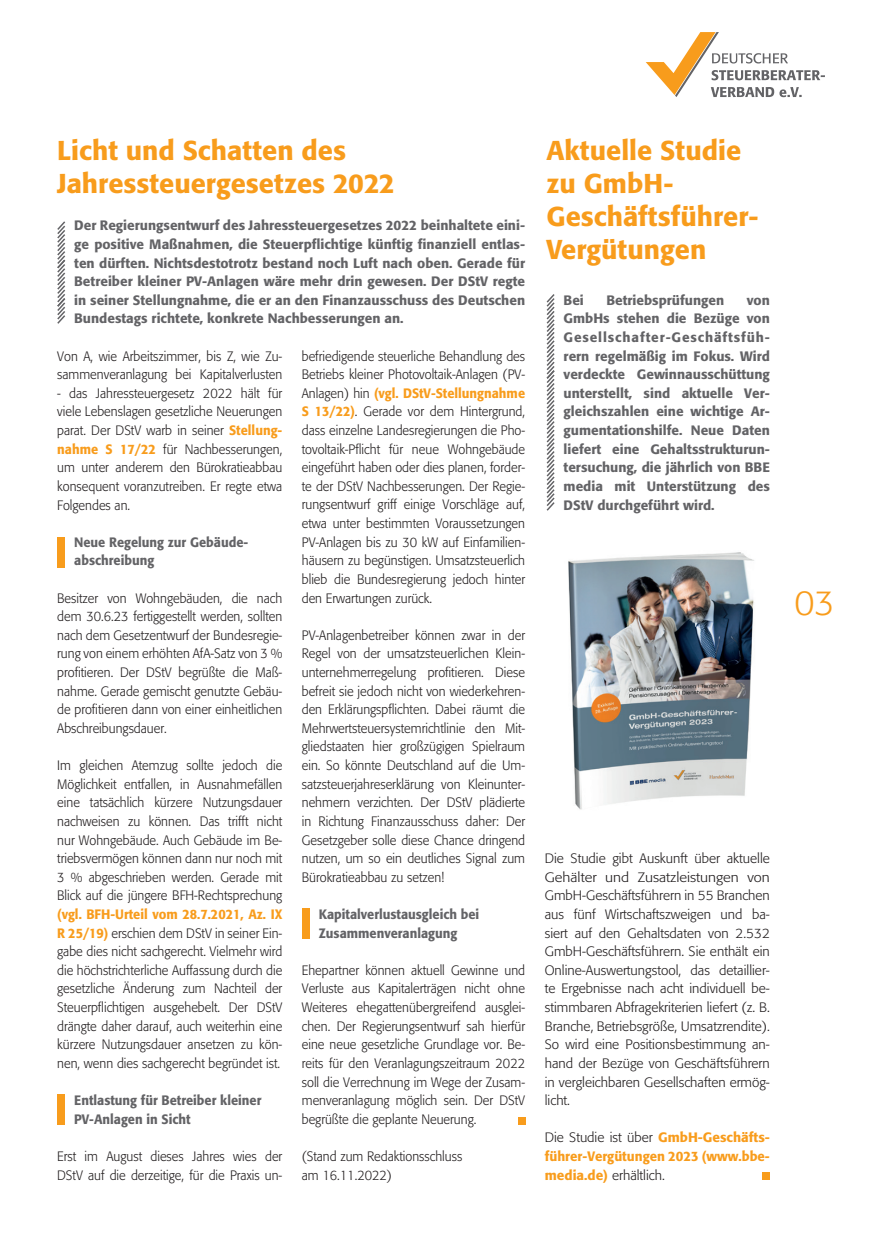
<style>
.page{position:relative;width:872px;height:1234px;background:#fff}
.page>*{position:absolute;margin:0;border:0;box-sizing:border-box;transform-origin:0 0}
.t1{font:300 34.5px "Formata BQ";color:#f89c1c}
.t2{font:500 27px/33px "Formata BQ";color:#f89c1c}
.t3{font:300 13.5px/18.6px "Formata BQ";color:#231f20;text-align:justify;scale:.94 1}
.t4{font:500 13.5px/18.6px "Formata BQ";color:#636366;text-align:justify}
.t5{font:300 13.5px/18.6px "Formata BQ";color:#231f20;text-align:justify}
.t6{font:500 13.5px/18.6px "Formata BQ";color:#636366;scale:.94 1}
.t7{font:500 13.5px/18.6px "Formata BQ";color:#f89c1c;text-align:justify}
.s1{font-weight:500;color:#f89c1c}
.s2{font-weight:300;color:#231f20}
</style>
<div class="page">
<svg style="left:645px;top:32px;width:180px;height:65px"></svg>
<svg style="left:57px;top:221px;width:9px;height:103px"></svg>
<img style="left:568px;top:552px;width:186px;height:258px">
<div style="left:57px;top:536px;width:8px;height:31px;background:#f89c1c"></div>
<div style="left:57px;top:1094px;width:8px;height:30px;background:#f89c1c"></div>
<div style="left:302px;top:908px;width:7px;height:30px;background:#f89c1c"></div>
<div style="left:518px;top:1116px;width:7px;height:8px;background:#f89c1c"></div>
<div style="left:762px;top:1171px;width:8px;height:8px;background:#f89c1c"></div>
<svg style="left:546px;top:294px;width:9px;height:217px"></svg>
<h2 class="t2" style="left:57px;top:133px;width:339px">Licht und Schatten des<br>Jahressteuergesetzes 2022</h2>
<p class="t4" style="left:74px;top:216px;width:452px">Der Regierungsentwurf des Jahressteuergesetzes 2022 beinhaltete eini&shy;ge positive Maßnahmen, die Steuerpflichtige künftig finanziell entlas&shy;ten dürften. Nichtsdestotrotz bestand noch Luft nach oben. Gerade für Betreiber kleiner PV-Anlagen wäre mehr drin gewesen. Der DStV regte in seiner Stellungnahme, die er an den Finanzausschuss des Deutschen Bundestags richtete, konkrete Nachbesserungen an.</p>
<p class="t3" style="left:302px;top:346px;width:239px">befriedigende steuerliche Behandlung des Betriebs kleiner Photovoltaik-Anlagen (PV-Anlagen) hin <span class="s1">(vgl. DStV-Stellungnahme S 13/22)</span>. Gerade vor dem Hintergrund, dass einzelne Landesregierungen die Pho&shy;tovoltaik-Pflicht für neue Wohngebäude eingeführt haben oder dies planen, forder&shy;te der DStV Nachbesserungen. Der Regie&shy;rungsentwurf griff einige Vorschläge auf, etwa unter bestimmten Voraussetzungen PV-Anlagen bis zu 30 kW auf Einfamilien&shy;häusern zu begünstigen. Umsatzsteuerlich blieb die Bundesregierung jedoch hinter den Erwartungen zurück.</p>
<p class="t3" style="left:302px;top:625px;width:239px">PV-Anlagenbetreiber können zwar in der Regel von der umsatzsteuerlichen Klein&shy;unternehmerregelung profitieren. Diese befreit sie jedoch nicht von wiederkehren&shy;den Erklärungspflichten. Dabei räumt die Mehrwertsteuersystemrichtlinie den Mit&shy;gliedstaaten hier großzügigen Spielraum ein. So könnte Deutschland auf die Um&shy;satzsteuerjahreserklärung von Kleinunter&shy;nehmern verzichten. Der DStV plädierte in Richtung Finanzausschuss daher: Der Gesetzgeber solle diese Chance dringend nutzen, um so ein deutliches Signal zum Bürokratieabbau zu setzen!</p>
<p class="t6" style="left:319px;top:904px;width:172px">Kapitalverlustausgleich bei<br>Zusammenveranlagung</p>
<p class="t3" style="left:302px;top:960px;width:239px">Ehepartner können aktuell Gewinne und Verluste aus Kapitalerträgen nicht ohne Weiteres ehegattenübergreifend ausglei&shy;chen. Der Regierungsentwurf sah hierfür eine neue gesetzliche Grundlage vor. Be&shy;reits für den Veranlagungszeitraum 2022 soll die Verrechnung im Wege der Zusam&shy;menveranlagung möglich sein. Der DStV begrüßte die geplante Neuerung.</p>
<p class="t3" style="left:302px;top:1146px;width:172px">(Stand zum Redaktionsschluss am 16.11.2022)</p>
<p class="t3" style="left:57px;top:346px;width:241px">Von A, wie Arbeitszimmer, bis Z, wie Zu&shy;sammenveranlagung bei Kapitalverlusten</p>
<p class="t3" style="left:57px;top:384px;width:241px">- das Jahressteuergesetz 2022 hält für viele Lebenslagen gesetzliche Neuerungen parat. Der DStV warb in seiner <span class="s1">Stellung&shy;nahme S 17/22</span> für Nachbesserungen, um unter anderem den Bürokratieabbau konsequent voranzutreiben. Er regte etwa Folgendes an.</p>
<p class="t6" style="left:74px;top:532px;width:187px">Neue Regelung zur Gebäude&shy;abschreibung</p>
<p class="t3" style="left:57px;top:588px;width:241px">Besitzer von Wohngebäuden, die nach dem 30.6.23 fertiggestellt werden, sollten nach dem Gesetzentwurf der Bundesregie&shy;rung von einem erhöhten AfA-Satz von 3 % profitieren. Der DStV begrüßte die Maß&shy;nahme. Gerade gemischt genutzte Gebäu&shy;de profitieren dann von einer einheitlichen Abschreibungsdauer.</p>
<p class="t3" style="left:57px;top:756px;width:241px">Im gleichen Atemzug sollte jedoch die Möglichkeit entfallen, in Ausnahmefällen eine tatsächlich kürzere Nutzungsdauer nachweisen zu können. Das trifft nicht nur Wohngebäude. Auch Gebäude im Be&shy;triebsvermögen können dann nur noch mit 3 % abgeschrieben werden. Gerade mit Blick auf die jüngere BFH-Rechtsprechung</p>
<p class="t3" style="left:57px;top:904px;width:241px"><span class="s1">(vgl. BFH-Urteil vom 28.7.2021, Az. IX R 25/19)</span> erschien dem DStV in seiner Ein&shy;gabe dies nicht sachgerecht. Vielmehr wird die höchstrichterliche Auffassung durch die gesetzliche Änderung zum Nachteil der Steuerpflichtigen ausgehebelt. Der DStV drängte daher darauf, auch weiterhin eine kürzere Nutzungsdauer ansetzen zu kön&shy;nen, wenn dies sachgerecht begründet ist.</p>
<p class="t6" style="left:74px;top:1090px;width:201px">Entlastung für Betreiber kleiner<br>PV-Anlagen in Sicht</p>
<p class="t3" style="left:57px;top:1146px;width:241px">Erst im August dieses Jahres wies der<br>DStV auf die derzeitige, für die Praxis un-</p>
<h2 class="t2" style="left:546px;top:133px;width:213px">Aktuelle Studie zu GmbH-<br>Geschäftsführer-<br>Vergütungen</h2>
<p class="t4" style="left:563px;top:290px;width:22px">Bei</p>
<p class="t4" style="left:606px;top:290px;width:119px">Betriebsprüfungen</p>
<p class="t4" style="left:563px;top:290px;width:208px;text-indent:183px">von GmbHs stehen die Bezüge von Gesellschafter-Geschäftsfüh&shy;rern regelmäßig im Fokus. Wird verdeckte Gewinnausschüttung unterstellt, sind aktuelle Ver&shy;gleichszahlen eine wichtige Ar&shy;gumentationshilfe. Neue Daten liefert eine Gehaltsstrukturun&shy;tersuchung, die jährlich von BBE media mit Unterstützung des DStV durchgeführt wird.</p>
<p class="t5" style="left:545px;top:849px;width:227px">Die Studie gibt Auskunft über aktuelle Gehälter und Zusatzleistungen von GmbH-Geschäftsführern in 55 Branchen aus fünf Wirtschaftszweigen und ba&shy;siert auf den Gehaltsdaten von 2.532<br>GmbH-Geschäftsführern. Sie enthält ein Online-Auswertungstool, das detaillier&shy;te Ergebnisse nach acht individuell be&shy;stimmbaren Abfragekriterien liefert (z. B.<br>Branche, Betriebsgröße, Umsatzrendite).<br>So wird eine Positionsbestimmung an&shy;hand der Bezüge von Geschäftsführern in vergleichbaren Gesellschaften ermög&shy;licht.</p>
<p class="t7" style="left:545px;top:1127px;width:227px"><span class="s2">Die Studie ist über</span> GmbH-Geschäfts&shy;führer-Vergütungen 2023 (www.bbe&shy;media.de) <span class="s2">erhältlich.</span></p>
<h1 class="t1" style="left:794px;top:582px;width:42px">03</h1>
</div>
